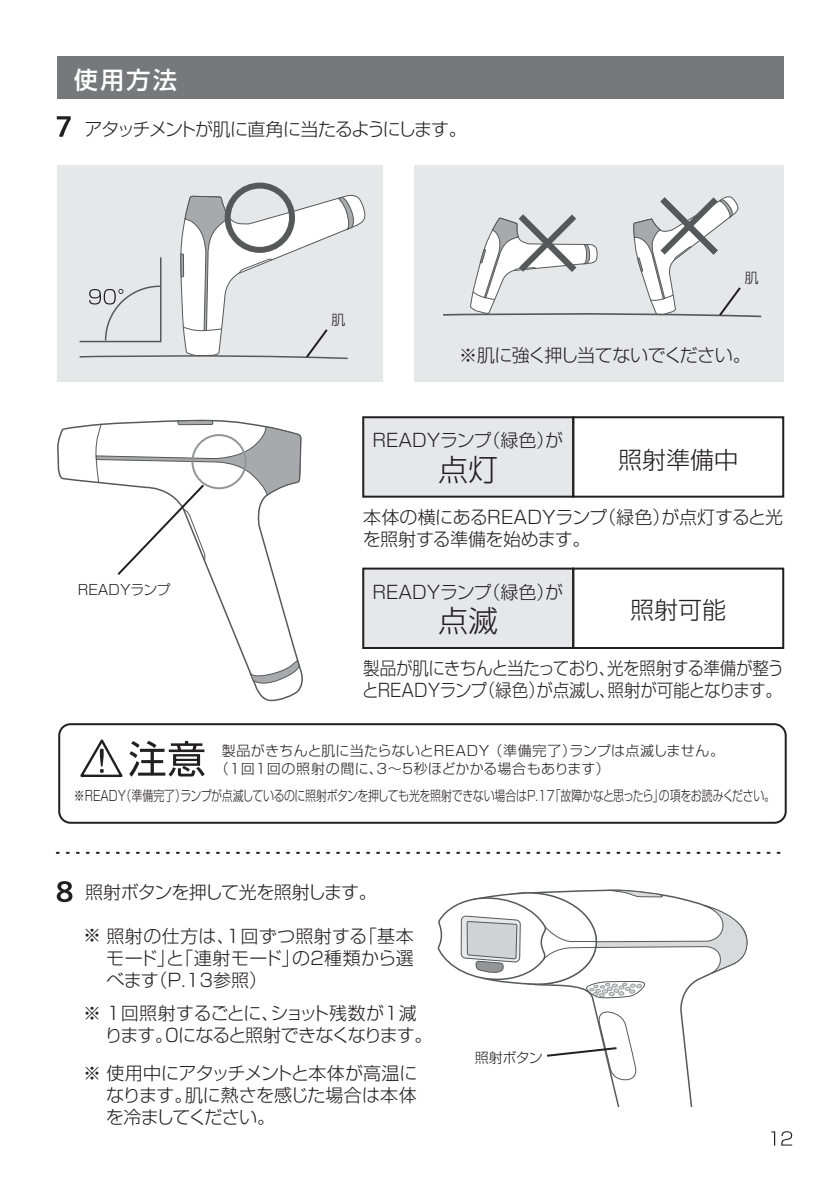
<style>
.page{position:relative;width:840px;height:1191px;background:#fff}
.page>*{position:absolute;margin:0;border:0;box-sizing:border-box;transform-origin:0 0}
.t1{font:300 30px "Shin Go Pr 5";color:#231f20}
.t2{font:300 24px "Shin Go Pr 5";color:#231f20}
.t3{font:500 24px "Shin Go Pr 5";color:#fff}
.t4{font:300 18px/22px "Shin Go Pr 5";letter-spacing:-.03em;color:#231f20}
.t5{font:300 18px/22px "Shin Go Pr 5";letter-spacing:-.03em;color:#231f20;scale:.92 1}
.t6{font:300 18px "Shin Go Pr 5";color:#231f20}
.t7{font:300 18px "Shin Go Pr 5";letter-spacing:-.07em;color:#231f20}
.t8{font:300 18px "Shin Go Pr 5";letter-spacing:-.05em;color:#231f20}
.t9{font:300 14px "Shin Go Pr 5";letter-spacing:-.03em;color:#231f20;scale:.78 1}
.t10{font:300 14px/18px "Shin Go Pr 5";letter-spacing:.03em;color:#231f20}
.t11{font:300 14px "Shin Go Pr 5";letter-spacing:-.01em;color:#231f20}
.s1{font-family:"Koz Go Pr 6 N";font-weight:400}
</style>
<div class="page">
<div style="left:362px;top:416px;width:212px;height:81px;background:#e6e7e9;border:2px solid #231f20"></div>
<div style="left:362px;top:567px;width:212px;height:82px;background:#e6e7e9;border:2px solid #231f20"></div>
<svg style="left:781px;top:1131px;width:10px;height:14px"></svg>
<svg style="left:57px;top:881px;width:15px;height:21px"></svg>
<div style="left:57px;top:165px;width:325px;height:217px;background:#e6e7e9"></div>
<div style="left:413px;top:165px;width:369px;height:217px;background:#e6e7e9"></div>
<div style="left:224px;top:183px;width:71px;height:70px;border:6px solid #57585a;border-radius:50%"></div>
<svg style="left:57px;top:419px;width:246px;height:283px"></svg>
<svg style="left:249px;top:659px;width:50px;height:28px"></svg>
<svg style="left:95px;top:420px;width:206px;height:157px"></svg>
<svg style="left:80px;top:739px;width:124px;height:39px"></svg>
<div style="left:58px;top:723px;width:728px;height:100px;border:2px solid #231f20;border-radius:11px"></div>
<svg style="left:79px;top:194px;width:287px;height:166px"></svg>
<svg style="left:443px;top:196px;width:319px;height:122px"></svg>
<div style="left:57px;top:57px;width:725px;height:42px;background:#76787b"></div>
<div style="left:572px;top:416px;width:211px;height:81px;border:2px solid #231f20"></div>
<div style="left:572px;top:567px;width:211px;height:82px;border:2px solid #231f20"></div>
<svg style="left:57px;top:852px;width:724px;height:2px"></svg>
<svg style="left:57px;top:116px;width:14px;height:21px"></svg>
<svg style="left:591px;top:938px;width:157px;height:168px"></svg>
<svg style="left:437px;top:889px;width:310px;height:109px"></svg>
<svg style="left:547px;top:1011px;width:90px;height:70px"></svg>
<h2 class="t3" style="left:74px;top:60px;width:105px">使用方法</h2>
<p class="t7" style="left:85px;top:114px;width:383px">アタッチメントが肌に直角に当たるようにします。</p>
<p class="t11" style="left:331px;top:308px;width:15px">肌</p>
<p class="t11" style="left:744px;top:266px;width:15px">肌</p>
<p class="t4" style="left:459px;top:342px;width:293px"><span class="s1">※</span>肌に強く押し当てないでください。</p>
<p class="t6" style="left:372px;top:426px;width:192px">READYランプ（緑色）が</p>
<h1 class="t1" style="left:438px;top:445px;width:61px">点灯</h1>
<h2 class="t2" style="left:617px;top:440px;width:121px">照射準備中</h2>
<p class="t11" style="left:78px;top:578px;width:94px">READYランプ</p>
<p class="t4" style="left:362px;top:505px;width:422px">本体の横にあるREADYランプ（緑色）が点灯すると光を照射する準備を始めます。</p>
<p class="t6" style="left:372px;top:577px;width:192px">READYランプ（緑色）が</p>
<h1 class="t1" style="left:438px;top:596px;width:61px">点滅</h1>
<h2 class="t2" style="left:629px;top:590px;width:97px">照射可能</h2>
<p class="t5" style="left:362px;top:656px;width:460px">製品が肌にきちんと当たっており、光を照射する準備が整うとREADYランプ（緑色）が点滅し、照射が可能となります。</p>
<p class="t10" style="left:215px;top:740px;width:510px;text-indent:7px">製品がきちんと肌に当たらないとREADY （準備完了）ランプは点滅しません。（1回1回の照射の間に、3～5秒ほどかかる場合もあります）</p>
<p class="t9" style="left:74px;top:784px;width:900px">※READY（準備完了）ランプが点滅しているのに照射ボタンを押しても光を照射できない場合はP.17「故障かなと思ったら」の項をお読みください。</p>
<p class="t8" style="left:85px;top:877px;width:293px">照射ボタンを押して光を照射します。</p>
<p class="t4" style="left:106px;top:923px;width:309px;text-align:justify;text-indent:-23px">※ 照射の仕方は、1回ずつ照射する「基本モード」と「連射モード」の２種類から選べます（P.13参照）</p>
<p class="t4" style="left:105px;top:1000px;width:329px;text-indent:-22px">※ 1回照射するごとに、ショット残数が1減ります。0になると照射できなくなります。</p>
<p class="t4" style="left:106px;top:1060px;width:313px;text-align:justify;text-indent:-23px">※ 使用中にアタッチメントと本体が高温になります。肌に熱さを感じた場合は本体を冷ましてください。</p>
<p class="t11" style="left:474px;top:1046px;width:69px">照射ボタン</p>
</div>
